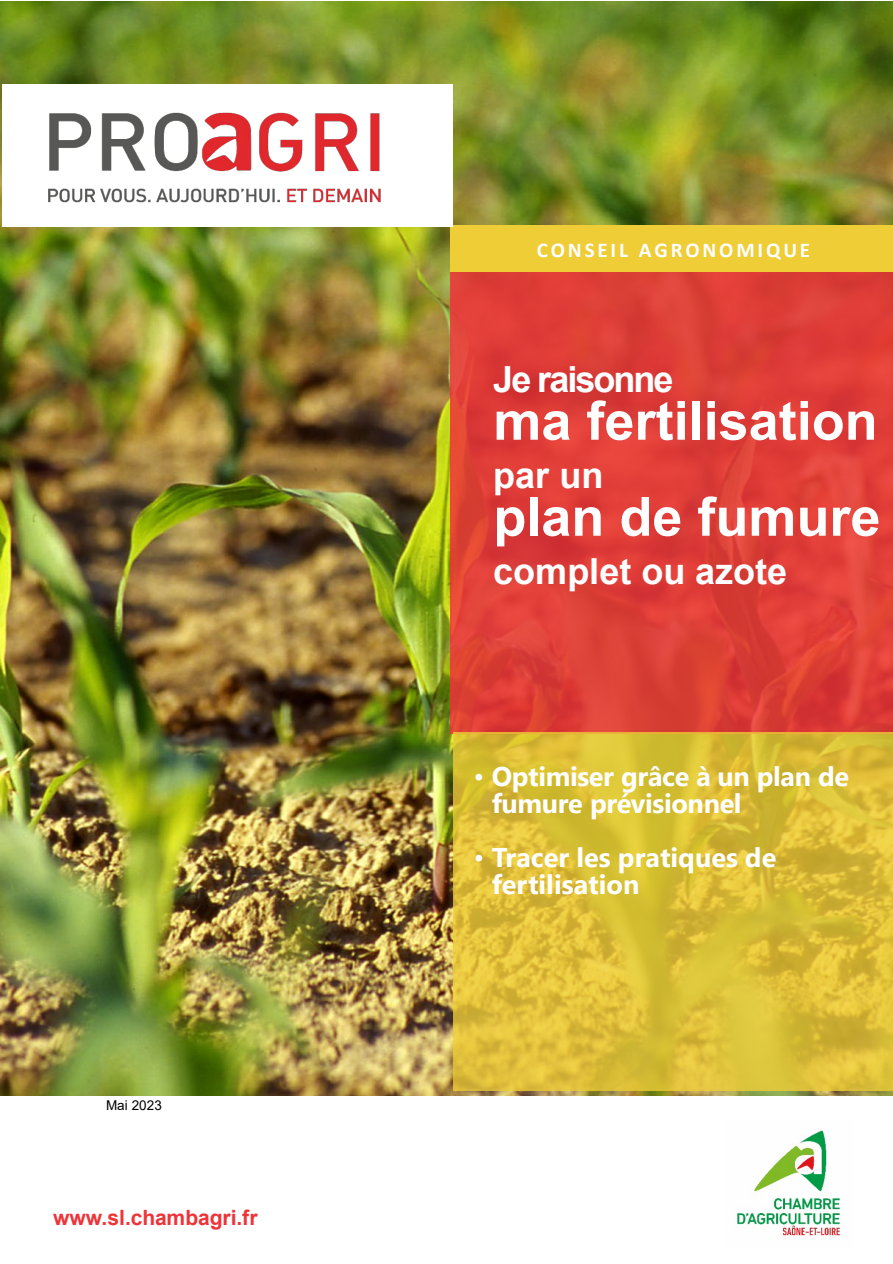
<style>
.page{position:relative;width:893px;height:1264px;background:#fff}
.page>*{position:absolute;margin:0;border:0;box-sizing:border-box;transform-origin:0 0}
.t1{font:700 54px "Arial";color:#fff}
.t2{font:700 36px "Arial";color:#fff}
.t3{font:700 36px "Arial";letter-spacing:-.055em;color:#fff}
.t4{font:700 27px/27px "Segoe UI";letter-spacing:-.01em;color:#fff}
.t5{font:700 21px "Arial";color:#ee3439}
.t6{font:700 21px "Calibri";letter-spacing:.135em;color:#fff}
.t7{font:13.5px "Arial";letter-spacing:.005em;color:#000}
.s1{font-weight:400}
</style>
<div class="page">
<img style="left:0;top:1px;width:892px;height:1094px">
<div style="left:450px;top:262px;width:442px;height:471px;background:#ee3439;opacity:.85"></div>
<div style="left:450px;top:225px;width:442px;height:46px;background:#efcd37"></div>
<div style="left:2px;top:84px;width:450px;height:142px;background:#fff"></div>
<div style="left:453px;top:732px;width:439px;height:358px;background:#efcd37;opacity:.8"></div>
<img style="left:48px;top:112px;width:333px;height:91px">
<img style="left:737px;top:1130px;width:106px;height:106px">
<p class="t7" style="left:106px;top:1095px;width:57px">Mai 2023</p>
<p class="t5" style="left:53px;top:1202px;width:206px">www.sl.chambagri.fr</p>
<p class="t6" style="left:537px;top:235px;width:275px">CONSEIL AGRONOMIQUE</p>
<h2 class="t3" style="left:493px;top:353px;width:182px">Je raisonne</h2>
<h2 class="t1" style="left:493px;top:382px;width:386px">ma fertilisation</h2>
<h2 class="t2" style="left:493px;top:449px;width:112px">par un</h2>
<h2 class="t1" style="left:493px;top:478px;width:389px">plan de fumure</h2>
<h2 class="t2" style="left:493px;top:545px;width:295px">complet ou azote</h2>
<p class="t4" style="left:491px;top:760px;width:359px;text-indent:-18px"><span class="s1">•</span> Optimiser grâce à un plan de fumure prévisionnel</p>
<p class="t4" style="left:491px;top:841px;width:286px;text-indent:-18px"><span class="s1">•</span> Tracer les pratiques de fertilisation</p>
</div>
